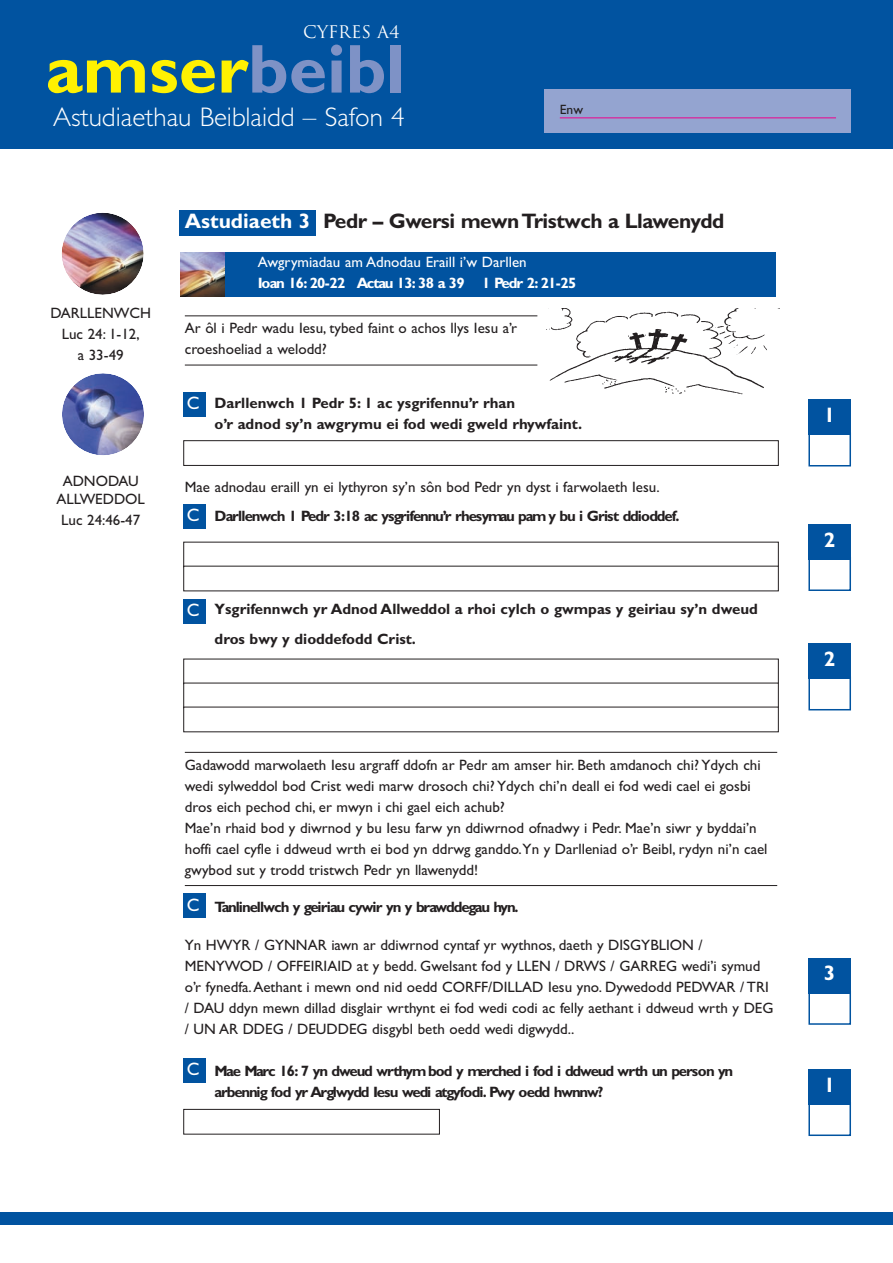
<style>
.page{position:relative;width:893px;height:1263px;background:#fff}
.page>*{position:absolute;margin:0;border:0;box-sizing:border-box;transform-origin:0 0}
.t1{font:700 69.45px "Gill Sans";color:#fff101}
.t2{font:300 27px "Gill Sans";color:#fff}
.t3{font:700 21px "Gill Sans";letter-spacing:-.02em;color:#231f20}
.t4{font:700 21px "Gill Sans";color:#fff}
.t5{font:18px "Gill Sans";color:#fff}
.t6{font:16.95px "Trajan";color:#fff}
.t7{font:15px/21px "Gill Sans";color:#231f20}
.t8{font:700 15px/21px "Gill Sans";letter-spacing:-.075em;color:#231f20}
.t9{font:700 15px/21px "Gill Sans";color:#231f20}
.t10{font:700 15px "Gill Sans";letter-spacing:-.07em;color:#231f20}
.t11{font:700 15px "Gill Sans";letter-spacing:-.055em;color:#fff}
.t12{font:15px "Gill Sans";color:#fff}
.t13{font:13.5px "Gill Sans";color:#231f20}
.s1{color:#7e92c6}
.s2{color:#fff}
</style>
<div class="page">
<img style="left:62px;top:213px;width:82px;height:82px">
<img style="left:62px;top:373px;width:82px;height:82px">
<div style="left:808px;top:557px;width:43px;height:34px;border:2px solid #0153a0"></div>
<div style="left:808px;top:524px;width:43px;height:36px;background:#0153a0"></div>
<div style="left:179px;top:210px;width:136px;height:26px;background:#0153a0"></div>
<hr style="left:185px;top:316px;width:352px;height:1px;background:#231f20">
<hr style="left:185px;top:365px;width:352px;height:1px;background:#231f20">
<hr style="left:185px;top:752px;width:592px;height:1px;background:#231f20">
<hr style="left:185px;top:885px;width:592px;height:1px;background:#231f20">
<div style="left:201px;top:252px;width:575px;height:44px;background:#0153a0"></div>
<img style="left:180px;top:252px;width:45px;height:44px">
<div style="left:183px;top:392px;width:22px;height:25px;background:#0153a0"></div>
<div style="left:183px;top:504px;width:22px;height:25px;background:#0153a0"></div>
<div style="left:183px;top:440px;width:596px;height:26px;border:1px solid #231f20"></div>
<div style="left:183px;top:599px;width:22px;height:24px;background:#0153a0"></div>
<div style="left:183px;top:894px;width:22px;height:24px;background:#0153a0"></div>
<div style="left:183px;top:1058px;width:22px;height:25px;background:#0153a0"></div>
<div style="left:808px;top:991px;width:43px;height:34px;border:2px solid #0153a0"></div>
<div style="left:808px;top:958px;width:43px;height:36px;background:#0153a0"></div>
<div style="left:808px;top:1102px;width:43px;height:34px;border:2px solid #0153a0"></div>
<div style="left:808px;top:1069px;width:43px;height:36px;background:#0153a0"></div>
<div style="left:808px;top:677px;width:43px;height:33px;border:2px solid #0153a0"></div>
<div style="left:808px;top:643px;width:43px;height:36px;background:#0153a0"></div>
<div style="left:808px;top:433px;width:43px;height:33px;border:2px solid #0153a0"></div>
<div style="left:808px;top:400px;width:43px;height:35px;background:#0153a0"></div>
<img style="left:546px;top:309px;width:221px;height:86px">
<div style="left:183px;top:1109px;width:257px;height:26px;border:1px solid #231f20"></div>
<div style="left:0;top:1212px;width:892px;height:13px;background:#0153a0"></div>
<div style="left:0;top:0;width:892px;height:149px;background:#0153a0"></div>
<div style="left:545px;top:89px;width:306px;height:44px;background:#94a4d0"></div>
<hr style="left:560px;top:118px;width:276px;height:1px;background:#ed028c">
<p class="t6" style="left:303px;top:22px;width:98px">CYFRes A4</p>
<h1 class="t1" style="left:46px;top:45px;width:360px">amser<span class="s1">beibl</span></h1>
<h2 class="t2" style="left:53px;top:108px;width:353px">Astudiaethau Beiblaidd – Safon 4</h2>
<p class="t13" style="left:560px;top:104px;width:25px">Enw</p>
<h3 class="t3" style="left:185px;top:214px;width:541px"><span class="s2">Astudiaeth 3</span> Pedr – Gwersi mewn Tristwch a Llawenydd</h3>
<p class="t7" style="left:50px;top:304px;width:102px;text-align:center">DARLLENWCH<br>Luc 24: 1-12,<br>a 33-49</p>
<p class="t7" style="left:56px;top:474px;width:90px;line-height:18px;text-align:center">ADNODAU<br>ALLWEDDOL</p>
<p class="t7" style="left:61px;top:511px;width:81px">Luc 24:46-47</p>
<p class="t12" style="left:258px;top:257px;width:270px">Awgrymiadau am Adnodau Eraill i’w Darllen</p>
<p class="t11" style="left:258px;top:278px;width:320px">Ioan 16: 20-22 Actau 13: 38 a 39 1 Pedr 2: 21-25</p>
<p class="t7" style="left:185px;top:320px;width:334px">Ar ôl i Pedr wadu Iesu, tybed faint o achos llys Iesu a’r croeshoeliad a welodd?</p>
<p class="t5" style="left:187px;top:397px;width:14px">C</p>
<p class="t9" style="left:215px;top:395px;width:369px">Darllenwch 1 Pedr 5: 1 ac ysgrifennu’r rhan<br>o’r adnod sy’n awgrymu ei fod wedi gweld rhywfaint.</p>
<p class="t7" style="left:185px;top:479px;width:476px">Mae adnodau eraill yn ei lythyron sy’n sôn bod Pedr yn dyst i farwolaeth Iesu.</p>
<p class="t8" style="left:215px;top:507px;width:466px">Darllenwch 1 Pedr 3:18 ac ysgrifennu’r rhesymau pam y bu i Grist ddioddef.</p>
<p class="t5" style="left:187px;top:509px;width:14px">C</p>
<p class="t5" style="left:187px;top:604px;width:14px">C</p>
<p class="t9" style="left:215px;top:596px;width:545px;line-height:30px">Ysgrifennwch yr Adnod Allweddol a rhoi cylch o gwmpas y geiriau sy’n dweud dros bwy y dioddefodd Crist.</p>
<p class="t7" style="left:185px;top:756px;width:584px">Gadawodd marwolaeth Iesu argraff ddofn ar Pedr am amser hir. Beth amdanoch chi? Ydych chi wedi sylweddol bod Crist wedi marw drosoch chi? Ydych chi’n deall ei fod wedi cael ei gosbi dros eich pechod chi, er mwyn i chi gael eich achub?<br>Mae’n rhaid bod y diwrnod y bu Iesu farw yn ddiwrnod ofnadwy i Pedr. Mae’n siwr y byddai’n hoffi cael cyfle i ddweud wrth ei bod yn ddrwg ganddo.Yn y Darlleniad o’r Beibl, rydyn ni’n cael gwybod sut y trodd tristwch Pedr yn llawenydd!</p>
<p class="t10" style="left:215px;top:902px;width:305px">Tanlinellwch y geiriau cywir yn y brawddegau hyn.</p>
<p class="t7" style="left:185px;top:936px;width:590px">Yn HWYR / GYNNAR iawn ar ddiwrnod cyntaf yr wythnos, daeth y DISGYBLION / MENYWOD / OFFEIRIAID at y bedd. Gwelsant fod y LLEN / DRWS / GARREG wedi’i symud o’r fynedfa. Aethant i mewn ond nid oedd CORFF/DILLAD Iesu yno. Dywedodd PEDWAR / TRI / DAU ddyn mewn dillad disglair wrthynt ei fod wedi codi ac felly aethant i ddweud wrth y DEG / UN AR DDEG / DEUDDEG disgybl beth oedd wedi digwydd..</p>
<p class="t8" style="left:215px;top:1062px;width:520px">Mae Marc 16: 7 yn dweud wrthym bod y merched i fod i ddweud wrth un person yn arbennig fod yr Arglwydd Iesu wedi atgyfodi. Pwy oedd hwnnw?</p>
<p class="t5" style="left:187px;top:898px;width:14px">C</p>
<p class="t5" style="left:187px;top:1063px;width:14px">C</p>
<h3 class="t4" style="left:824px;top:408px;width:13px">1</h3>
<h3 class="t4" style="left:824px;top:532px;width:13px">2</h3>
<h3 class="t4" style="left:824px;top:652px;width:13px">2</h3>
<h3 class="t4" style="left:824px;top:966px;width:13px">3</h3>
<h3 class="t4" style="left:824px;top:1077px;width:13px">1</h3>
</div>
